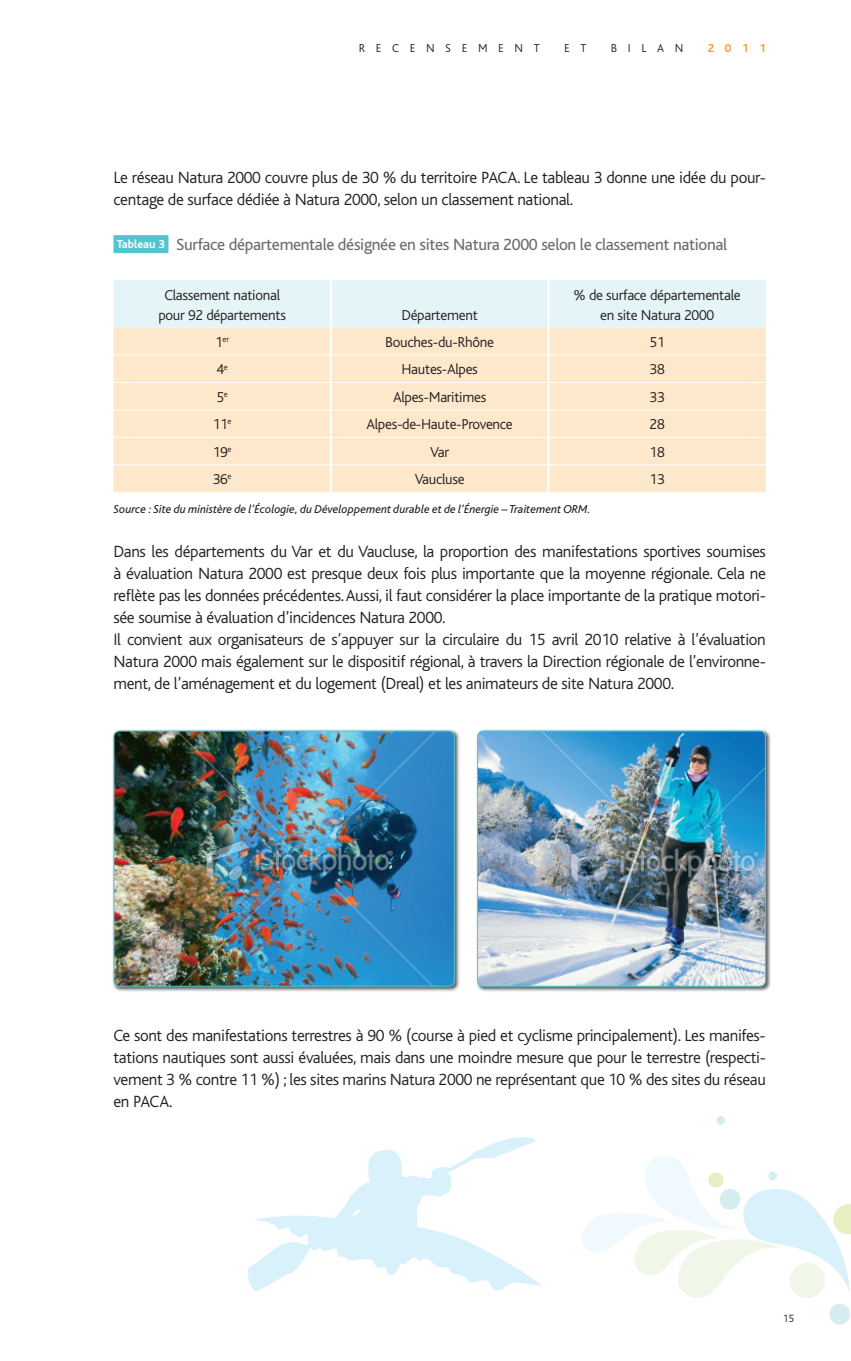
<style>
.page{position:relative;width:851px;height:1361px;background:#fff}
.page>*{position:absolute;margin:0;border:0;box-sizing:border-box;transform-origin:0 0}
.t1{font:300 17px/22px "Bliss";letter-spacing:-.02em;color:#231f20}
.t2{font:17px "Bliss";letter-spacing:-.02em;color:#6c6d70}
.t3{font:300 15px/20px "Bliss";letter-spacing:-.02em;color:#231f20;text-align:center}
.t4{font:italic 12px "Bliss";color:#231f20}
.t5{font:300 12px "Bliss";letter-spacing:.89em;color:#231f20}
.t6{font:700 12px "Bliss";color:#f89c1c}
.t7{font:300 11px "Bliss";color:#231f20}
.t8{font:300 8.6px "Bliss";color:#231f20}
.s1{font-weight:700;font-size:12px;color:#fff}
.s2{font-size:15px}
</style>
<div class="page">
<svg style="left:716px;top:1116px;width:9px;height:8px"></svg>
<svg style="left:829px;top:1304px;width:20px;height:20px"></svg>
<svg style="left:582px;top:1156px;width:268px;height:142px"></svg>
<div style="left:113px;top:235px;width:55px;height:18px;background:#54c5cf"></div>
<div style="left:113px;top:280px;width:652px;height:47px;background:#e5f4f6"></div>
<div style="left:113px;top:327px;width:652px;height:165px;background:#fee8cb"></div>
<hr style="left:330px;top:280px;width:2px;height:47px;background:#fff">
<hr style="left:547px;top:280px;width:2px;height:47px;background:#fff">
<hr style="left:330px;top:327px;width:2px;height:27px;background:#fff">
<hr style="left:547px;top:327px;width:2px;height:27px;background:#fff">
<hr style="left:330px;top:355px;width:2px;height:27px;background:#fff">
<hr style="left:547px;top:355px;width:2px;height:27px;background:#fff">
<hr style="left:330px;top:383px;width:2px;height:26px;background:#fff">
<hr style="left:547px;top:383px;width:2px;height:26px;background:#fff">
<hr style="left:330px;top:410px;width:2px;height:27px;background:#fff">
<hr style="left:547px;top:410px;width:2px;height:27px;background:#fff">
<hr style="left:330px;top:438px;width:2px;height:26px;background:#fff">
<hr style="left:547px;top:438px;width:2px;height:26px;background:#fff">
<hr style="left:330px;top:465px;width:2px;height:27px;background:#fff">
<hr style="left:547px;top:465px;width:2px;height:27px;background:#fff">
<hr style="left:113px;top:354px;width:652px;height:1px;background:#fff">
<hr style="left:113px;top:382px;width:652px;height:1px;background:#fff">
<hr style="left:113px;top:409px;width:652px;height:1px;background:#fff">
<hr style="left:113px;top:437px;width:652px;height:1px;background:#fff">
<hr style="left:113px;top:464px;width:652px;height:1px;background:#fff">
<img style="left:112px;top:729px;width:348px;height:263px">
<img style="left:114px;top:731px;width:340px;height:255px;border-radius:6px">
<div style="left:113px;top:730px;width:342px;height:256px;border:1px solid #54c5cf;border-radius:6px"></div>
<img style="left:476px;top:729px;width:294px;height:263px">
<img style="left:477px;top:731px;width:288px;height:255px;border-radius:6px">
<div style="left:477px;top:730px;width:288px;height:256px;border:1px solid #54c5cf;border-radius:6px"></div>
<svg style="left:248px;top:1137px;width:294px;height:154px"></svg>
<p class="t5" style="left:359px;top:43px;width:182px">RECENSEMENT</p>
<p class="t5" style="left:564px;top:43px;width:24px">E T</p>
<p class="t5" style="left:610px;top:43px;width:74px">BILAN</p>
<p class="t6" style="left:707px;top:43px;width:60px">2011</p>
<p class="t1" style="left:113px;top:168px;width:653px">Le réseau Natura 2000 couvre plus de 30 % du territoire PACA. Le tableau 3 donne une idée du pour&shy;centage de surface dédiée à Natura 2000, selon un classement national.</p>
<p class="t2" style="left:117px;top:238px;width:611px"><span class="s1">Tableau 3</span> Surface départementale désignée en sites Natura 2000 selon le classement national</p>
<p class="t3" style="left:158px;top:286px;width:129px">Classement national pour 92 départements</p>
<p class="t3" style="left:573px;top:286px;width:168px">% de surface départementale en site Natura 2000</p>
<p class="t3" style="left:401px;top:306px;width:78px">Département</p>
<p class="t8" style="left:215px;top:336px;width:15px"><span class="s2">1</span>er</p>
<p class="t3" style="left:385px;top:333px;width:110px">Bouches-du-Rhône</p>
<p class="t3" style="left:649px;top:333px;width:17px">51</p>
<p class="t3" style="left:216px;top:361px;width:13px">4<sup>e</sup></p>
<p class="t3" style="left:401px;top:361px;width:78px">Hautes-Alpes</p>
<p class="t3" style="left:649px;top:361px;width:17px">38</p>
<p class="t3" style="left:216px;top:388px;width:13px">5<sup>e</sup></p>
<p class="t3" style="left:393px;top:388px;width:95px">Alpes-Maritimes</p>
<p class="t3" style="left:649px;top:388px;width:17px">33</p>
<p class="t3" style="left:213px;top:416px;width:20px">11<sup>e</sup></p>
<p class="t3" style="left:366px;top:416px;width:148px">Alpes-de-Haute-Provence</p>
<p class="t3" style="left:649px;top:416px;width:17px">28</p>
<p class="t3" style="left:213px;top:443px;width:20px">19<sup>e</sup></p>
<p class="t3" style="left:430px;top:443px;width:20px">Var</p>
<p class="t3" style="left:649px;top:443px;width:17px">18</p>
<p class="t3" style="left:213px;top:470px;width:20px">36<sup>e</sup></p>
<p class="t3" style="left:414px;top:470px;width:51px">Vaucluse</p>
<p class="t3" style="left:649px;top:470px;width:17px">13</p>
<p class="t4" style="left:113px;top:504px;width:479px">Source : Site du ministère de l’Écologie, du Développement durable et de l’Énergie – Traitement ORM.</p>
<p class="t1" style="left:113px;top:542px;width:653px">Dans les départements du Var et du Vaucluse, la proportion des manifestations sportives soumises à évaluation Natura 2000 est presque deux fois plus importante que la moyenne régionale. Cela ne reflète pas les données précédentes. Aussi, il faut considérer la place importante de la pratique motori&shy;sée soumise à évaluation d’incidences Natura 2000.<br>Il convient aux organisateurs de s’appuyer sur la circulaire du 15 avril 2010 relative à l’évaluation Natura 2000 mais également sur le dispositif régional, à travers la Direction régionale de l’environne&shy;ment, de l’aménagement et du logement (Dreal) et les animateurs de site Natura 2000.</p>
<p class="t1" style="left:113px;top:1026px;width:653px;text-align:justify">Ce sont des manifestations terrestres à 90 % (course à pied et cyclisme principalement). Les manifes&shy;tations nautiques sont aussi évaluées, mais dans une moindre mesure que pour le terrestre (respecti&shy;vement 3 % contre 11 %) ; les sites marins Natura 2000 ne représentant que 10 % des sites du réseau en PACA.</p>
<p class="t7" style="left:782px;top:1313px;width:13px">15</p>
</div>
